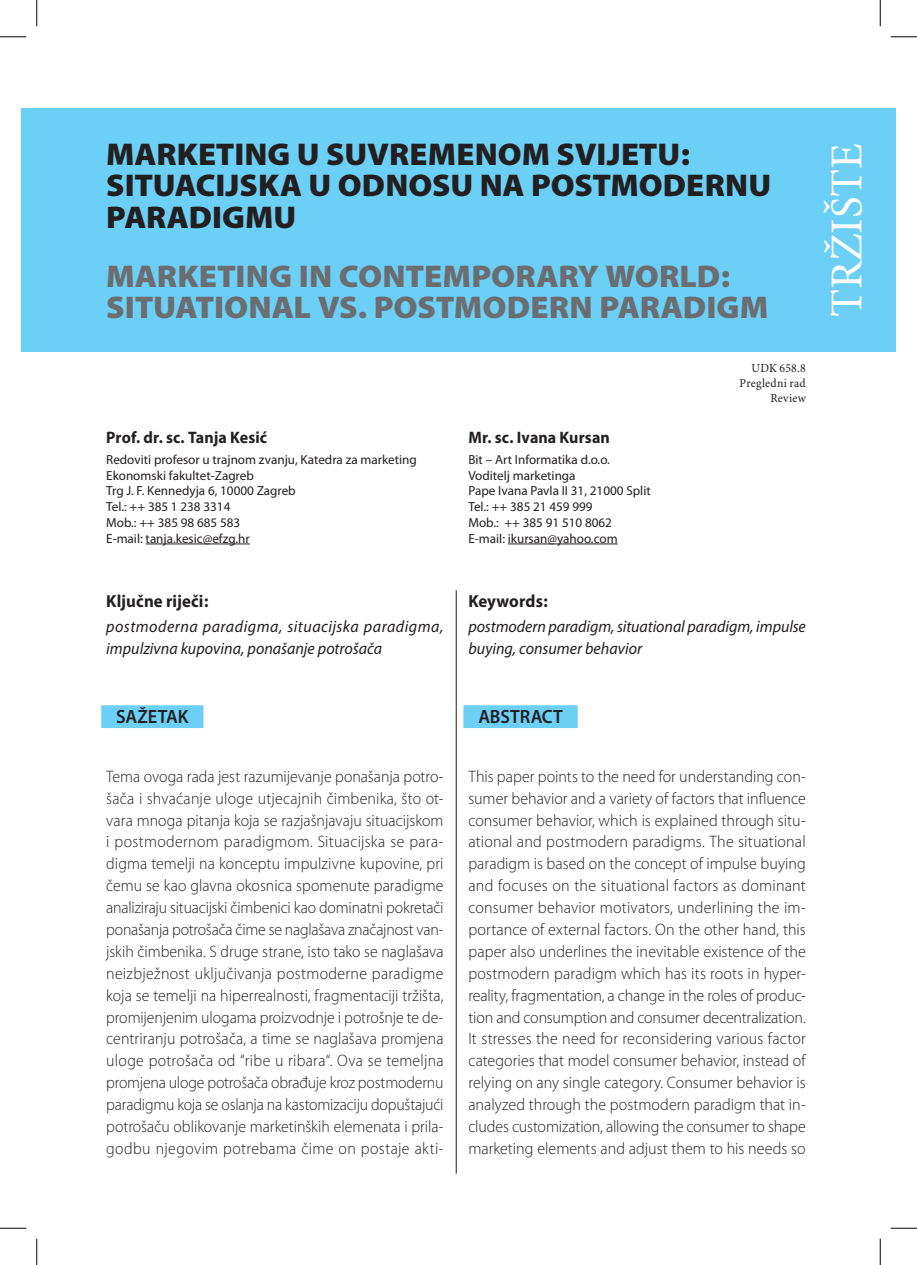
<style>
.page{position:relative;width:917px;height:1265px;background:#fff}
.page>*{position:absolute;margin:0;border:0;box-sizing:border-box;transform-origin:0 0}
.t1{font:45.5px "Minion Pro";color:#fff}
.t2{font:900 31.5px/31.5px "Myriad Pro";color:#231f20;scale:1.04 1}
.t3{font:900 31.5px/31.5px "Myriad Pro";color:#6c6d70;scale:1.05 1}
.t4{font:600 19.25px "Myriad Pro";color:#231f20;scale:.96 1}
.t5{font:700 17.5px "Myriad Pro";letter-spacing:.005em;color:#231f20;scale:.96 1}
.t6{font:300 16.62px/21.9px "Myriad Pro";letter-spacing:.005em;color:#231f20;text-align:justify;scale:.95 1}
.t7{font:300 16.62px/21.9px "Myriad Pro";letter-spacing:.005em;color:#231f20;text-align:justify;scale:.96 1}
.t8{font:italic 16.62px/22.4px "Myriad Pro";color:#231f20;scale:.96 1}
.t9{font:700 16.62px "Myriad Pro";letter-spacing:.01em;color:#231f20;scale:.96 1}
.t10{font:13.12px/15.8px "Myriad Pro";color:#231f20}
.t11{font:12.25px/14.7px "Minion Pro";letter-spacing:.02em;color:#231f20;text-align:right;scale:.96 1}
</style>
<div class="page">
<div style="left:22px;top:108px;width:873px;height:244px;background:#6bcff6"></div>
<div style="left:463px;top:705px;width:115px;height:23px;background:#6bcff6"></div>
<div style="left:101px;top:705px;width:102px;height:23px;background:#6bcff6"></div>
<hr style="left:146px;top:543px;width:104px;height:1px;background:#231f20">
<hr style="left:508px;top:543px;width:110px;height:1px;background:#231f20">
<hr style="left:456px;top:590px;width:1px;height:583px;background:#231f20">
<svg style="left:0;top:36px;width:26px;height:1px"></svg>
<svg style="left:891px;top:36px;width:26px;height:1px"></svg>
<svg style="left:0;top:1227px;width:26px;height:1px"></svg>
<svg style="left:891px;top:1227px;width:26px;height:1px"></svg>
<svg style="left:36px;top:0;width:1px;height:26px"></svg>
<svg style="left:36px;top:1238px;width:1px;height:26px"></svg>
<svg style="left:880px;top:0;width:1px;height:26px"></svg>
<svg style="left:880px;top:1238px;width:1px;height:26px"></svg>
<h2 class="t2" style="left:106px;top:138px;width:641px">MARKETING U SUVREMENOM SVIJETU:<br>SITUACIJSKA U ODNOSU NA POSTMODERNU<br>PARADIGMU</h2>
<h2 class="t3" style="left:106px;top:260px;width:632px">MARKETING IN CONTEMPORARY WORLD:<br>SITUATIONAL VS. POSTMODERN PARADIGM</h2>
<h1 class="t1" style="left:820px;top:317px;width:176px;rotate:-90deg">TRŽIŠTE</h1>
<p class="t9" style="left:106px;top:428px;width:169px">Prof. dr. sc. Tanja Kesić</p>
<p class="t10" style="left:106px;top:451px;width:312px">Redoviti profesor u trajnom zvanju, Katedra za marketing<br>Ekonomski fakultet-Zagreb<br>Trg J. F. Kennedyja 6, 10000 Zagreb<br>Tel.: ++ 385 1 238 3314<br>Mob.: ++ 385 98 685 583<br>E-mail: tanja.kesic@efzg.hr</p>
<p class="t9" style="left:468px;top:428px;width:149px">Mr. sc. Ivana Kursan</p>
<p class="t10" style="left:468px;top:451px;width:184px">Bit – Art Informatika d.o.o.<br>Voditelj marketinga<br>Pape Ivana Pavla II 31, 21000 Split<br>Tel.: ++ 385 21 459 999<br>Mob.: ++ 385 91 510 8062<br>E-mail: ikursan@yahoo.com</p>
<p class="t11" style="left:739px;top:361px;width:70px">UDK 658.8<br>Pregledni rad<br>Review</p>
<p class="t5" style="left:106px;top:591px;width:108px">Ključne riječi:</p>
<p class="t8" style="left:106px;top:615px;width:353px">postmoderna paradigma, situacijska paradigma, impulzivna kupovina, ponašanje potrošača</p>
<p class="t5" style="left:468px;top:591px;width:84px">Keywords:</p>
<p class="t8" style="left:468px;top:615px;width:353px">postmodern paradigm, situational paradigm, impulse buying, consumer behavior</p>
<p class="t4" style="left:116px;top:705px;width:77px">SAŽETAK</p>
<p class="t6" style="left:106px;top:765px;width:357px">Tema ovoga rada jest razumijevanje ponašanja potro&shy;šača i shvaćanje uloge utjecajnih čimbenika, što ot&shy;vara mnoga pitanja koja se razjašnjavaju situacijskom i postmodernom paradigmom. Situacijska se para&shy;digma temelji na konceptu impulzivne kupovine, pri čemu se kao glavna okosnica spomenute paradigme analiziraju situacijski čimbenici kao dominatni pokretači ponašanja potrošača čime se naglašava značajnost van&shy;jskih čimbenika. S druge strane, isto tako se naglašava neizbježnost uključivanja postmoderne paradigme koja se temelji na hiperrealnosti, fragmentaciji tržišta, promijenjenim ulogama proizvodnje i potrošnje te de&shy;centriranju potrošača, a time se naglašava promjena uloge potrošača od “ribe u ribara“. Ova se temeljna promjena uloge potrošača obrađuje kroz postmodernu paradigmu koja se oslanja na kastomizaciju dopuštajući potrošaču oblikovanje marketinških elemenata i prila&shy;godbu njegovim potrebama čime on postaje akti-</p>
<p class="t4" style="left:478px;top:705px;width:90px">ABSTRACT</p>
<p class="t7" style="left:468px;top:765px;width:353px">This paper points to the need for understanding con&shy;sumer behavior and a variety of factors that influence consumer behavior, which is explained through situ&shy;ational and postmodern paradigms. The situational paradigm is based on the concept of impulse buying and focuses on the situational factors as dominant consumer behavior motivators, underlining the im&shy;portance of external factors. On the other hand, this paper also underlines the inevitable existence of the postmodern paradigm which has its roots in hyper&shy;reality, fragmentation, a change in the roles of produc&shy;tion and consumption and consumer decentralization.<br>It stresses the need for reconsidering various factor categories that model consumer behavior, instead of relying on any single category. Consumer behavior is analyzed through the postmodern paradigm that in&shy;cludes customization, allowing the consumer to shape marketing elements and adjust them to his needs so</p>
</div>
